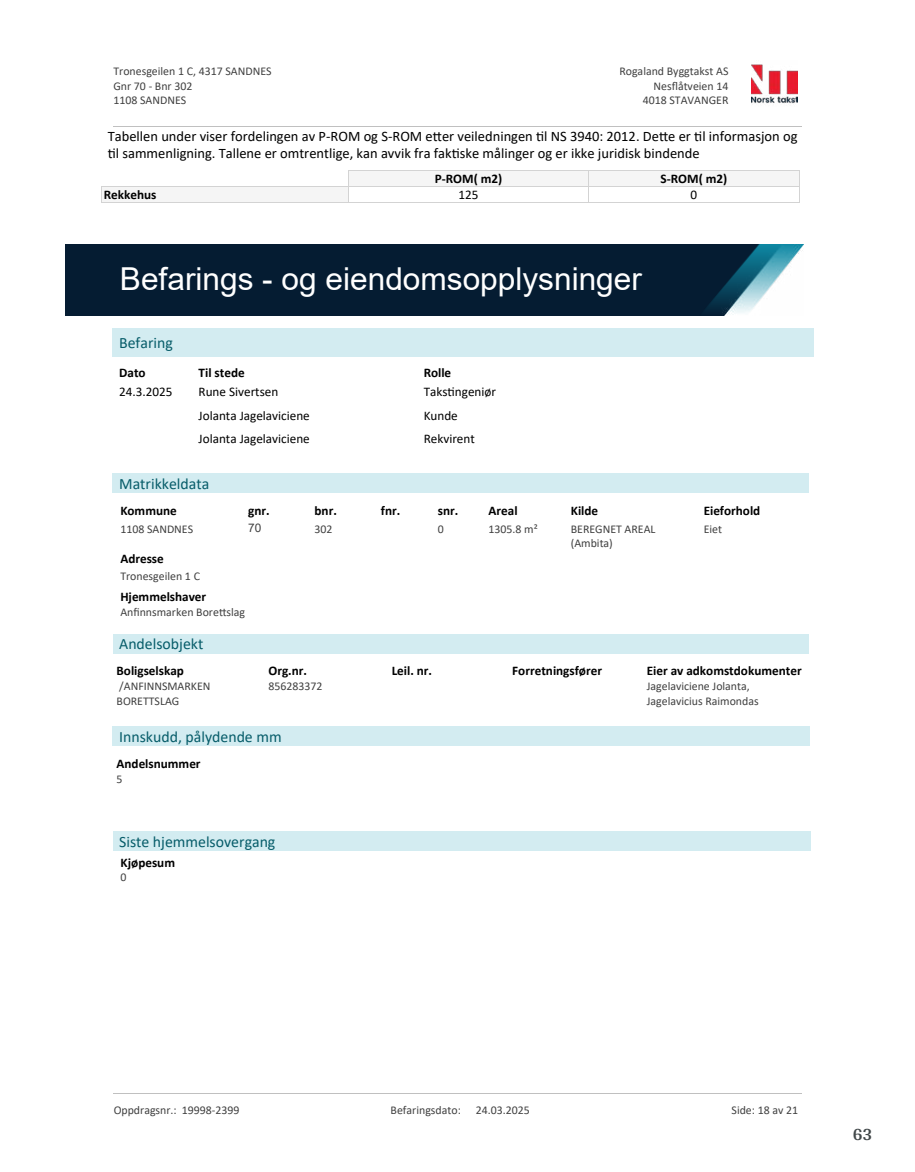
<style>
.page{position:relative;width:915px;height:1172px;background:#fff}
.page>*{position:absolute;margin:0;border:0;box-sizing:border-box;transform-origin:0 0}
.t1{font:31.65px "Arial";color:#fff}
.t2{font:700 18px "Arya";color:#414749}
.t3{font:15.75px "Calibri";color:#065c69}
.t4{font:14.55px/17.7px "Calibri";color:#000}
.t5{font:700 13.2px "Calibri";color:#000}
.t6{font:13.2px "Calibri";color:#000}
.t7{font:11.85px/14.4px "Calibri";color:#404040}
.t8{font:11.85px "Arial";color:#404040}
</style>
<div class="page">
<div style="left:113px;top:329px;width:700px;height:28px;background:#d3ecf1"></div>
<div style="left:113px;top:473px;width:696px;height:20px;background:#d3ecf1"></div>
<div style="left:113px;top:634px;width:695px;height:19px;background:#d3ecf1"></div>
<div style="left:113px;top:727px;width:696px;height:19px;background:#d3ecf1"></div>
<div style="left:113px;top:832px;width:697px;height:19px;background:#d3ecf1"></div>
<img style="left:65px;top:244px;width:738px;height:71px">
<div style="left:348px;top:170px;width:240px;height:16px;background:#f5f5f5"></div>
<hr style="left:348px;top:170px;width:240px;height:1px;background:#d3d3d3">
<div style="left:588px;top:170px;width:211px;height:16px;background:#f5f5f5"></div>
<hr style="left:588px;top:170px;width:211px;height:1px;background:#d3d3d3">
<div style="left:101px;top:186px;width:247px;height:16px;background:#f5f5f5"></div>
<svg style="left:101px;top:187px;width:1px;height:15px"></svg>
<hr style="left:101px;top:186px;width:247px;height:1px;background:#d3d3d3">
<hr style="left:101px;top:202px;width:247px;height:1px;background:#d3d3d3">
<svg style="left:348px;top:171px;width:1px;height:31px"></svg>
<hr style="left:348px;top:186px;width:240px;height:1px;background:#d3d3d3">
<hr style="left:348px;top:202px;width:240px;height:1px;background:#d3d3d3">
<svg style="left:588px;top:171px;width:1px;height:31px"></svg>
<svg style="left:799px;top:170px;width:1px;height:32px"></svg>
<hr style="left:588px;top:186px;width:211px;height:1px;background:#d3d3d3">
<hr style="left:588px;top:202px;width:211px;height:1px;background:#d3d3d3">
<img style="left:751px;top:64px;width:46px;height:40px">
<hr style="left:113px;top:127px;width:688px;height:1px;background:#c0c0c0">
<hr style="left:113px;top:1093px;width:688px;height:1px;background:#c0c0c0">
<p class="t7" style="left:113px;top:64px;width:159px">Tronesgeilen 1 C, 4317 SANDNES<br>Gnr 70 - Bnr 302<br>1108 SANDNES</p>
<p class="t7" style="left:619px;top:64px;width:110px">Rogaland Byggtakst AS</p>
<p class="t7" style="left:653px;top:78px;width:76px">Nes昀氀åtveien 14</p>
<p class="t7" style="left:642px;top:93px;width:87px">4018 STAVANGER</p>
<p class="t4" style="left:108px;top:126px;width:691px">Tabellen under viser fordelingen av P-ROM og S-ROM e琀琀er veiledningen 琀椀l NS 3940: 2012. De琀琀e er 琀椀l informasjon og琀椀l sammenligning. Tallene er omtrentlige, kan avvik fra fak琀椀ske målinger og er ikke juridisk bindende</p>
<p class="t5" style="left:434px;top:169px;width:69px">P-ROM( m2)</p>
<p class="t5" style="left:660px;top:169px;width:68px">S-ROM( m2)</p>
<p class="t5" style="left:104px;top:185px;width:54px">Rekkehus</p>
<p class="t6" style="left:458px;top:185px;width:22px">125</p>
<p class="t6" style="left:690px;top:185px;width:8px">0</p>
<h1 class="t1" style="left:120px;top:257px;width:523px">Befarings - og eiendomsopplysninger</h1>
<h3 class="t3" style="left:119px;top:332px;width:55px">Befaring</h3>
<p class="t5" style="left:119px;top:364px;width:28px">Dato</p>
<p class="t5" style="left:198px;top:364px;width:48px">Til stede</p>
<p class="t5" style="left:423px;top:364px;width:29px">Rolle</p>
<p class="t6" style="left:119px;top:382px;width:55px">24.3.2025</p>
<p class="t6" style="left:198px;top:382px;width:81px">Rune Sivertsen</p>
<p class="t6" style="left:423px;top:382px;width:74px">Taks琀椀ngeniør</p>
<p class="t6" style="left:198px;top:406px;width:113px">Jolanta Jagelaviciene</p>
<p class="t6" style="left:423px;top:406px;width:36px">Kunde</p>
<p class="t6" style="left:198px;top:430px;width:113px">Jolanta Jagelaviciene</p>
<p class="t6" style="left:423px;top:430px;width:53px">Rekvirent</p>
<h3 class="t3" style="left:119px;top:472px;width:92px">Matrikkeldata</h3>
<p class="t5" style="left:120px;top:501px;width:58px">Kommune</p>
<p class="t7" style="left:120px;top:521px;width:74px">1108 SANDNES</p>
<p class="t5" style="left:381px;top:501px;width:21px">fnr.</p>
<p class="t5" style="left:438px;top:501px;width:22px">snr.</p>
<p class="t7" style="left:438px;top:521px;width:8px">0</p>
<p class="t5" style="left:314px;top:501px;width:24px">bnr.</p>
<p class="t7" style="left:314px;top:521px;width:20px">302</p>
<p class="t5" style="left:488px;top:501px;width:30px">Areal</p>
<p class="t7" style="left:488px;top:521px;width:51px">1305.8 m²</p>
<p class="t5" style="left:248px;top:501px;width:23px">gnr.</p>
<p class="t8" style="left:248px;top:520px;width:15px">70</p>
<p class="t5" style="left:120px;top:549px;width:45px">Adresse</p>
<p class="t7" style="left:120px;top:569px;width:81px">Tronesgeilen 1 C</p>
<p class="t5" style="left:120px;top:587px;width:87px">Hjemmelshaver</p>
<p class="t7" style="left:120px;top:604px;width:126px">An昀椀nnsmarken Bore琀琀slag</p>
<h3 class="t3" style="left:119px;top:633px;width:86px">Andelsobjekt</h3>
<p class="t5" style="left:570px;top:501px;width:29px">Kilde</p>
<p class="t7" style="left:570px;top:521px;width:86px">BEREGNET AREAL (Ambita)</p>
<p class="t5" style="left:703px;top:501px;width:58px">Eieforhold</p>
<p class="t7" style="left:703px;top:521px;width:20px">Eiet</p>
<p class="t5" style="left:116px;top:662px;width:69px">Boligselskap</p>
<p class="t7" style="left:116px;top:679px;width:95px">/ANFINNSMARKEN<br>BORETTSLAG</p>
<p class="t5" style="left:268px;top:662px;width:40px">Org.nr.</p>
<p class="t7" style="left:268px;top:679px;width:55px">856283372</p>
<h3 class="t3" style="left:119px;top:725px;width:164px">Innskudd, pålydende mm</h3>
<p class="t5" style="left:116px;top:754px;width:86px">Andelsnummer</p>
<p class="t7" style="left:116px;top:771px;width:8px">5</p>
<h3 class="t3" style="left:119px;top:831px;width:158px">Siste hjemmelsovergang</h3>
<p class="t5" style="left:121px;top:853px;width:56px">Kjøpesum</p>
<p class="t7" style="left:121px;top:870px;width:8px">0</p>
<p class="t5" style="left:391px;top:662px;width:42px">Leil. nr.</p>
<p class="t5" style="left:512px;top:662px;width:91px">Forretningsfører</p>
<p class="t5" style="left:646px;top:662px;width:156px">Eier av adkomstdokumenter</p>
<p class="t7" style="left:646px;top:679px;width:113px">Jagelaviciene Jolanta,<br>Jagelavicius Raimondas</p>
<p class="t7" style="left:114px;top:1103px;width:127px">Oppdragsnr.: 19998-2399</p>
<p class="t7" style="left:390px;top:1103px;width:72px">Befaringsdato:</p>
<p class="t7" style="left:475px;top:1103px;width:55px">24.03.2025</p>
<p class="t7" style="left:731px;top:1103px;width:68px">Side: 18 av 21</p>
<h2 class="t2" style="left:852px;top:1123px;width:21px">63</h2>
</div>
